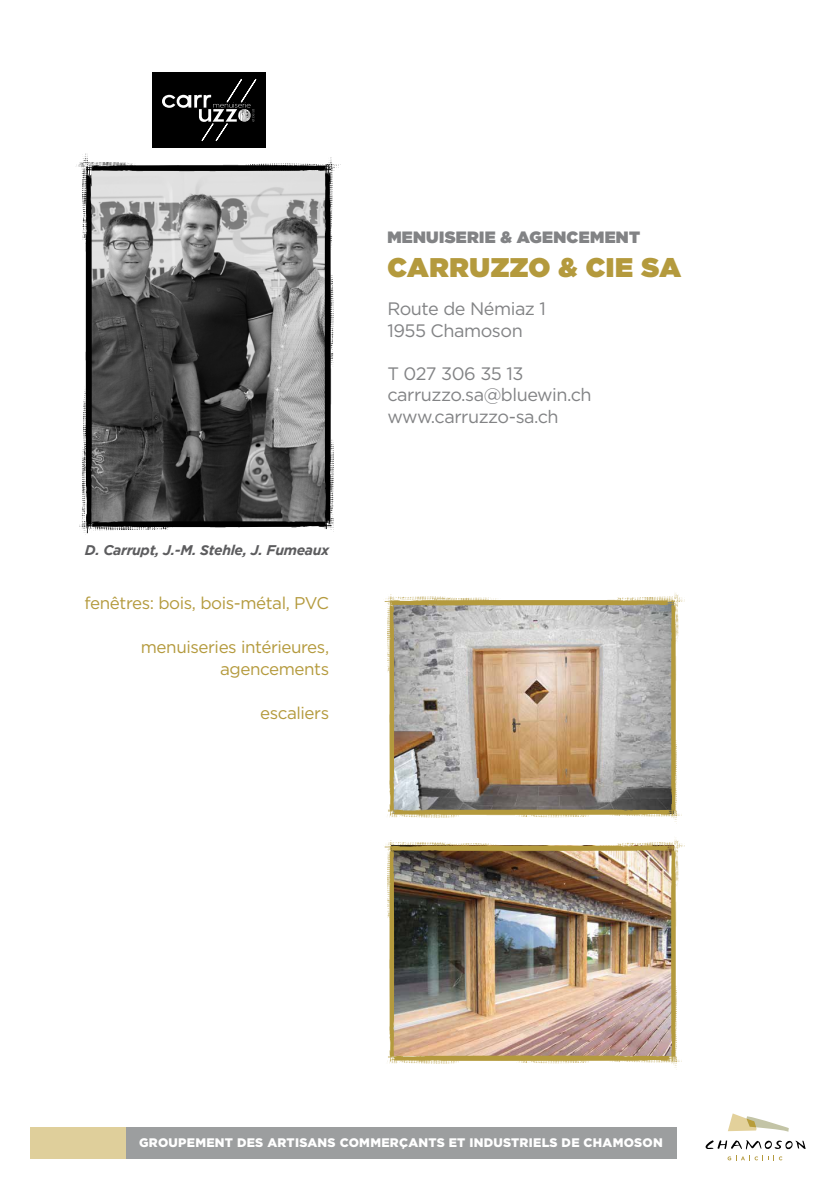
<style>
.page{position:relative;width:840px;height:1191px;background:#fff}
.page>*{position:absolute;margin:0;border:0;box-sizing:border-box;transform-origin:0 0}
.t1{font:900 27px "Gotham";letter-spacing:.025em;color:#b49a3d}
.t2{font:18px/21.6px "Gotham";letter-spacing:-.025em;color:#828385}
.t3{font:17px/22px "Gotham";letter-spacing:-.025em;color:#b49a3d;text-align:right}
.t4{font:900 16.4px "Gotham";letter-spacing:.02em;color:#828385}
.t5{font:italic 700 14px "Gotham";letter-spacing:-.025em;color:#5d5d5f}
.t6{font:900 12.4px "Gotham";letter-spacing:.02em;color:#fff}
</style>
<div class="page">
<div style="left:30px;top:1127px;width:96px;height:31px;background:#dfcf9b"></div>
<div style="left:126px;top:1127px;width:550px;height:31px;background:#9c9e9f"></div>
<svg style="left:384px;top:593px;width:299px;height:229px;background:#bbae9d"></svg>
<img style="left:384px;top:839px;width:299px;height:229px">
<svg style="left:76px;top:153px;width:263px;height:381px;background:#787878"></svg>
<svg style="left:727px;top:1156px;width:55px;height:5px"></svg>
<svg style="left:728px;top:1113px;width:60px;height:18px"></svg>
<svg style="left:705px;top:1140px;width:100px;height:9px"></svg>
<div style="left:152px;top:72px;width:114px;height:76px;background:#000"></div>
<svg style="left:162px;top:79px;width:94px;height:62px"></svg>
<p class="t5" style="left:85px;top:541px;width:245px">D. Carrupt, J.-M. Stehle, J. Fumeaux</p>
<p class="t3" style="left:84px;top:592px;width:246px">fenêtres: bois, bois-métal, PVC</p>
<p class="t3" style="left:141px;top:635px;width:190px">menuiseries intérieures, agencements</p>
<p class="t3" style="left:260px;top:701px;width:71px">escaliers</p>
<p class="t4" style="left:387px;top:225px;width:254px">MENUISERIE &amp; AGENCEMENT</p>
<h1 class="t1" style="left:387px;top:248px;width:295px">CARRUZZO &amp; CIE SA</h1>
<p class="t2" style="left:387px;top:297px;width:160px">Route de Némiaz 1<br>1955 Chamoson</p>
<p class="t2" style="left:387px;top:362px;width:206px">T 027 306 35 13 carruzzo.sa@bluewin.ch www.carruzzo-sa.ch</p>
<p class="t6" style="left:139px;top:1135px;width:525px">GROUPEMENT DES ARTISANS COMMERÇANTS ET INDUSTRIELS DE CHAMOSON</p>
</div>
